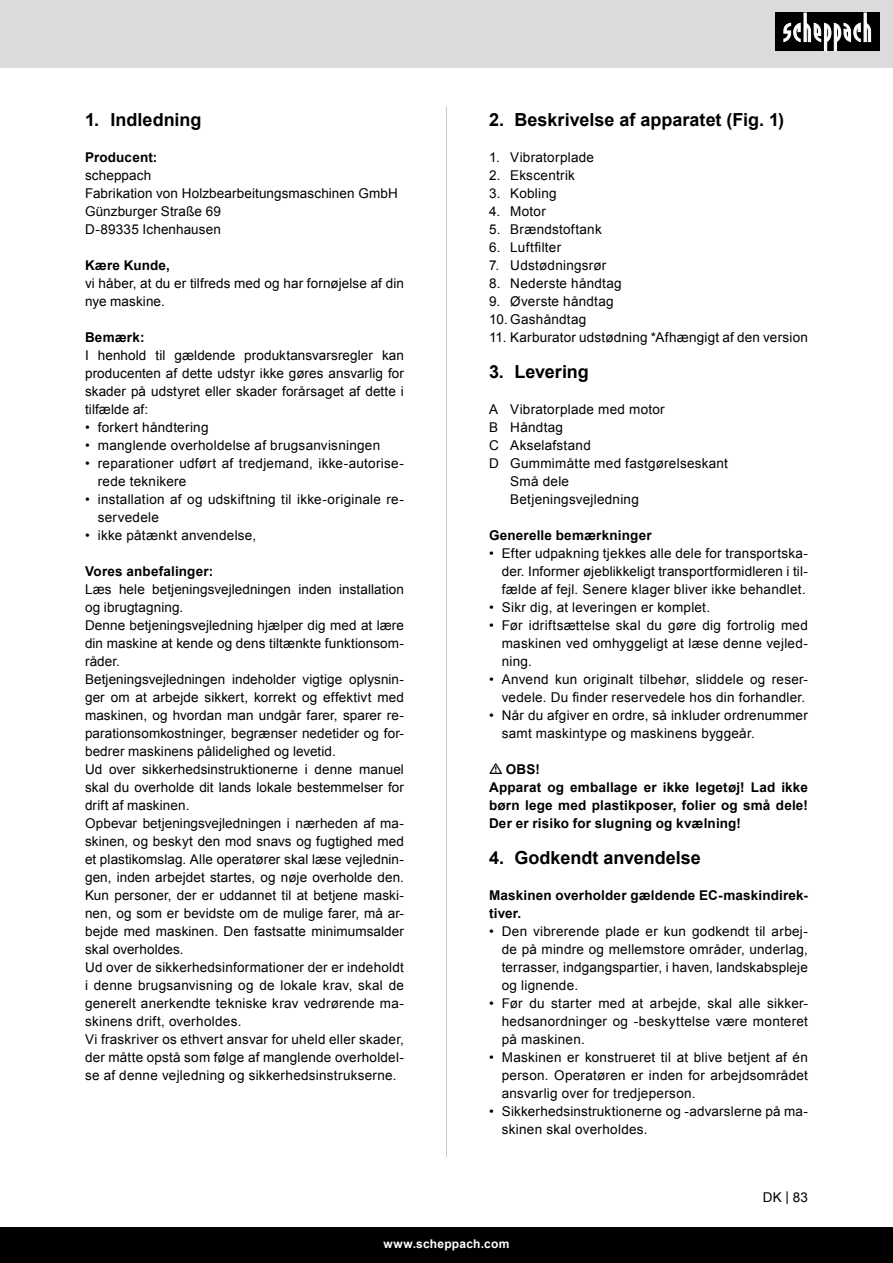
<style>
.page{position:relative;width:893px;height:1263px;background:#fff}
.page>*{position:absolute;margin:0;border:0;box-sizing:border-box;transform-origin:0 0}
.t1{font:700 18px "Arial";color:#000}
.t2{font:13.5px/18px "Arial";letter-spacing:.02em;color:#000;text-align:justify}
.Subheadline{font:700 13.5px/18px "Arial";letter-spacing:.01em;color:#000;text-align:justify}
.Basiseinstellung{font:700 13.5px "Arial";color:#000}
.t3{font:700 12px "Arial";letter-spacing:.02em;color:#fff}
</style>
<div class="page">
<div style="left:0;top:0;width:893px;height:67px;background:#dbdbdb"></div>
<div style="left:0;top:1227px;width:893px;height:36px;background:#000"></div>
<div style="left:775px;top:13px;width:105px;height:38px;background:#000"></div>
<svg style="left:783px;top:13px;width:88px;height:38px"></svg>
<hr style="left:446px;top:106px;width:1px;height:1051px;background:#c7c7c7">
<p class="t1" style="left:85px;top:108px;width:118px">1. Indledning</p>
<p class="Subheadline" style="left:85px;top:149px;width:74px">Producent:</p>
<p class="t2" style="left:85px;top:166px;width:68px">scheppach</p>
<p class="t2" style="left:85px;top:184px;width:314px">Fabrikation von Holzbearbeitungsmaschinen GmbH</p>
<p class="t2" style="left:85px;top:202px;width:137px">Günzburger Straße 69</p>
<p class="t2" style="left:85px;top:220px;width:137px">D-89335 Ichenhausen</p>
<p class="Subheadline" style="left:85px;top:257px;width:86px">Kære Kunde,</p>
<p class="t2" style="left:85px;top:274px;width:320px">vi håber, at du er tilfreds med og har fornøjelse af din nye maskine.</p>
<p class="Subheadline" style="left:85px;top:329px;width:61px">Bemærk:</p>
<p class="t2" style="left:85px;top:346px;width:320px">I henhold til gældende produktansvarsregler kan producenten af dette udstyr ikke gøres ansvarlig for skader på udstyret eller skader forårsaget af dette i tilfælde af:</p>
<p class="t2" style="left:85px;top:418px;width:125px">• forkert håndtering</p>
<p class="t2" style="left:85px;top:436px;width:297px">• manglende overholdelse af brugsanvisningen</p>
<p class="t2" style="left:98px;top:454px;width:308px;text-indent:-13px">• reparationer udført af tredjemand, ikke-autorise&shy;rede teknikere</p>
<p class="t2" style="left:98px;top:490px;width:308px;text-indent:-13px">• installation af og udskiftning til ikke-originale re&shy;servedele</p>
<p class="t2" style="left:85px;top:526px;width:173px">• ikke påtænkt anvendelse,</p>
<p class="Subheadline" style="left:85px;top:563px;width:130px">Vores anbefalinger:</p>
<p class="t2" style="left:85px;top:580px;width:320px">Læs hele betjeningsvejledningen inden installation og ibrugtagning.</p>
<p class="t2" style="left:85px;top:616px;width:320px">Denne betjeningsvejledning hjælper dig med at lære din maskine at kende og dens tiltænkte funktionsom&shy;råder.</p>
<p class="t2" style="left:85px;top:670px;width:320px">Betjeningsvejledningen indeholder vigtige oplysnin&shy;ger om at arbejde sikkert, korrekt og effektivt med maskinen, og hvordan man undgår farer, sparer re&shy;parationsomkostninger, begrænser nedetider og for&shy;bedrer maskinens pålidelighed og levetid.</p>
<p class="t2" style="left:85px;top:760px;width:320px">Ud over sikkerhedsinstruktionerne i denne manuel skal du overholde dit lands lokale bestemmelser for drift af maskinen.</p>
<p class="t2" style="left:85px;top:814px;width:320px">Opbevar betjeningsvejledningen i nærheden af ma&shy;skinen, og beskyt den mod snavs og fugtighed med et plastikomslag. Alle operatører skal læse vejlednin&shy;gen, inden arbejdet startes, og nøje overholde den.<br>Kun personer, der er uddannet til at betjene maski&shy;nen, og som er bevidste om de mulige farer, må ar&shy;bejde med maskinen. Den fastsatte minimumsalder skal overholdes.</p>
<p class="t2" style="left:85px;top:958px;width:320px">Ud over de sikkerhedsinformationer der er indeholdt i denne brugsanvisning og de lokale krav, skal de generelt anerkendte tekniske krav vedrørende ma&shy;skinens drift, overholdes.</p>
<p class="t2" style="left:85px;top:1030px;width:320px">Vi fraskriver os ethvert ansvar for uheld eller skader, der måtte opstå som følge af manglende overholdel&shy;se af denne vejledning og sikkerhedsinstrukserne.</p>
<p class="t1" style="left:489px;top:108px;width:297px">2. Beskrivelse af apparatet (Fig. 1)</p>
<p class="t2" style="left:489px;top:148px;width:107px">1. Vibratorplade</p>
<p class="t2" style="left:489px;top:166px;width:88px">2. Ekscentrik</p>
<p class="t2" style="left:489px;top:184px;width:69px">3. Kobling</p>
<p class="t2" style="left:489px;top:202px;width:58px">4. Motor</p>
<p class="t2" style="left:489px;top:220px;width:114px">5. Brændstoftank</p>
<p class="t2" style="left:489px;top:238px;width:74px">6. Luftfilter</p>
<p class="t2" style="left:489px;top:256px;width:119px">7. Udstødningsrør</p>
<p class="t2" style="left:489px;top:274px;width:134px">8. Nederste håndtag</p>
<p class="t2" style="left:489px;top:292px;width:126px">9. Øverste håndtag</p>
<p class="t2" style="left:489px;top:310px;width:99px">10. Gashåndtag</p>
<p class="t2" style="left:489px;top:328px;width:320px">11. Karburator udstødning *Afhængigt af den version</p>
<p class="t1" style="left:489px;top:360px;width:101px">3. Levering</p>
<p class="t2" style="left:489px;top:400px;width:177px">A Vibratorplade med motor</p>
<p class="t2" style="left:489px;top:418px;width:76px">B Håndtag</p>
<p class="t2" style="left:489px;top:436px;width:103px">C Akselafstand</p>
<p class="t2" style="left:489px;top:454px;width:241px">D Gummimåtte med fastgørelseskant</p>
<p class="t2" style="left:510px;top:472px;width:60px">Små dele</p>
<p class="t2" style="left:510px;top:490px;width:130px">Betjeningsvejledning</p>
<p class="Subheadline" style="left:489px;top:527px;width:164px">Generelle bemærkninger</p>
<p class="t2" style="left:502px;top:544px;width:308px;text-indent:-13px">• Efter udpakning tjekkes alle dele for transportska&shy;der. Informer øjeblikkeligt transportformidleren i til&shy;fælde af fejl. Senere klager bliver ikke behandlet.</p>
<p class="t2" style="left:489px;top:598px;width:223px">• Sikr dig, at leveringen er komplet.</p>
<p class="t2" style="left:502px;top:616px;width:308px;text-indent:-13px">• Før idriftsættelse skal du gøre dig fortrolig med maskinen ved omhyggeligt at læse denne vejled&shy;ning.</p>
<p class="t2" style="left:489px;top:670px;width:320px;text-align:right">• Anvend kun originalt tilbehør, sliddele og reser&shy;vedele. Du finder reservedele hos din forhandler.</p>
<p class="t2" style="left:502px;top:706px;width:308px;text-indent:-13px">• Når du afgiver en ordre, så inkluder ordrenummer samt maskintype og maskinens byggeår.</p>
<p class="Basiseinstellung" style="left:506px;top:760px;width:36px">OBS!</p>
<p class="Subheadline" style="left:489px;top:779px;width:320px">Apparat og emballage er ikke legetøj! Lad ikke børn lege med plastikposer, folier og små dele!<br>Der er risiko for slugning og kvælning!</p>
<p class="t1" style="left:489px;top:846px;width:213px">4. Godkendt anvendelse</p>
<p class="Subheadline" style="left:489px;top:887px;width:320px">Maskinen overholder gældende EC-maskindirek&shy;tiver.</p>
<p class="t2" style="left:502px;top:922px;width:308px;text-indent:-13px">• Den vibrerende plade er kun godkendt til arbej&shy;de på mindre og mellemstore områder, underlag, terrasser, indgangspartier, i haven, landskabspleje og lignende.</p>
<p class="t2" style="left:502px;top:994px;width:308px;text-indent:-13px">• Før du starter med at arbejde, skal alle sikker&shy;hedsanordninger og -beskyttelse være monteret på maskinen.</p>
<p class="t2" style="left:502px;top:1048px;width:308px;text-indent:-13px">• Maskinen er konstrueret til at blive betjent af én person. Operatøren er inden for arbejdsområdet ansvarlig over for tredjeperson.</p>
<p class="t2" style="left:502px;top:1102px;width:308px;text-indent:-13px">• Sikkerhedsinstruktionerne og -advarslerne på ma&shy;skinen skal overholdes.</p>
<p class="t2" style="left:763px;top:1188px;width:47px">DK | 83</p>
<p class="t3" style="left:384px;top:1236px;width:127px">www.scheppach.com</p>
</div>
